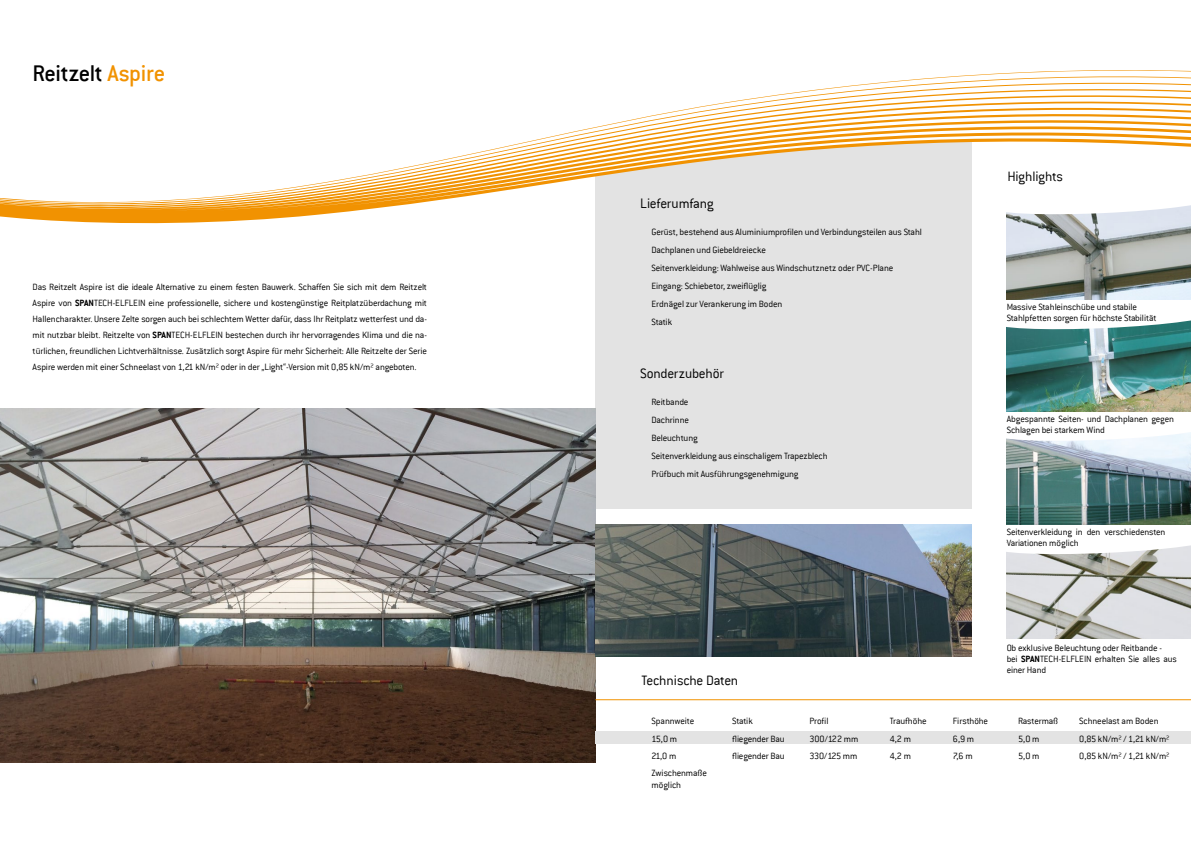
<style>
.page{position:relative;width:1191px;height:842px;background:#fff}
.page>*{position:absolute;margin:0;border:0;box-sizing:border-box;transform-origin:0 0}
.t1{font:500 25px "Conduit ITC";letter-spacing:-.015em;color:#000}
.t2{font:300 15px "Conduit ITC";letter-spacing:-.015em;color:#000}
.t3{font:300 10px/18px "Conduit ITC";letter-spacing:-.015em;color:#000}
.s1{color:#f19201}
.s2{font-weight:700}
</style>
<div class="page">
<div style="left:595px;top:132px;width:377px;height:377px;background:#e3e3e3"></div>
<img style="left:0;top:408px;width:595px;height:355px">
<img style="left:1006px;top:331px;width:185px;height:81px">
<img style="left:1006px;top:442px;width:185px;height:82px">
<img style="left:1006px;top:556px;width:185px;height:82px">
<img style="left:1006px;top:227px;width:185px;height:72px">
<svg style="left:1006px;top:320px;width:185px;height:11px"></svg>
<svg style="left:1006px;top:542px;width:185px;height:14px"></svg>
<svg style="left:1006px;top:428px;width:185px;height:14px"></svg>
<img style="left:595px;top:525px;width:377px;height:132px">
<svg style="left:0;top:70px;width:1191px;height:156px"></svg>
<div style="left:595px;top:731px;width:596px;height:13px;background:#e3e3e3"></div>
<hr style="left:595px;top:699px;width:596px;height:1px;background:#f19201">
<h1 class="t1" style="left:33px;top:59px;width:134px">Reitzelt <span class="s1">Aspire</span></h1>
<p class="t3" style="left:33px;top:279px;width:396px;line-height:16px;text-align:justify">Das Reitzelt Aspire ist die ideale Alternative zu einem festen Bauwerk. Schaffen Sie sich mit dem Reitzelt Aspire von <span class="s2">SPAN</span>TECH-ELFLEIN eine professionelle, sichere und kostengünstige Reitplatzüberdachung mit Hallencharakter. Unsere Zelte sorgen auch bei schlechtem Wetter dafür, dass Ihr Reitplatz wetterfest und da&shy;mit nutzbar bleibt. Reitzelte von <span class="s2">SPAN</span>TECH-ELFLEIN bestechen durch ihr hervorragendes Klima und die na&shy;türlichen, freundlichen Lichtverhältnisse. Zusätzlich sorgt Aspire für mehr Sicherheit: Alle Reitzelte der Serie Aspire werden mit einer Schneelast von 1,21 kN/m² oder in der „Light“-Version mit 0,85 kN/m² angeboten.</p>
<h2 class="t2" style="left:640px;top:195px;width:75px">Lieferumfang</h2>
<p class="t3" style="left:651px;top:223px;width:272px">Gerüst, bestehend aus Aluminiumprofilen und Verbindungsteilen aus Stahl Dachplanen und Giebeldreiecke<br>Seitenverkleidung: Wahlweise aus Windschutznetz oder PVC-Plane Eingang: Schiebetor, zweiflüglig<br>Erdnägel zur Verankerung im Boden<br>Statik</p>
<h2 class="t2" style="left:640px;top:365px;width:85px">Sonderzubehör</h2>
<p class="t3" style="left:651px;top:392px;width:177px">Reitbande<br>Dachrinne<br>Beleuchtung<br>Seitenverkleidung aus einschaligem Trapezblech<br>Prüfbuch mit Ausführungsgenehmigung</p>
<h2 class="t2" style="left:1007px;top:168px;width:57px">Highlights</h2>
<p class="t3" style="left:1006px;top:301px;width:151px;line-height:11px">Massive Stahleinschübe und stabile<br>Stahlpfetten sorgen für höchste Stabilität</p>
<p class="t3" style="left:1006px;top:414px;width:169px;line-height:11px">Abgespannte Seiten- und Dachplanen gegen<br>Schlagen bei starkem Wind</p>
<p class="t3" style="left:1006px;top:526px;width:160px;line-height:11px">Seitenverkleidung in den verschiedensten<br>Variationen möglich</p>
<p class="t3" style="left:1006px;top:643px;width:172px;line-height:11px">Ob exklusive Beleuchtung oder Reitbande -<br>bei <span class="s2">SPAN</span>TECH-ELFLEIN erhalten Sie alles aus einer Hand</p>
<h2 class="t2" style="left:641px;top:672px;width:98px">Technische Daten</h2>
<p class="t3" style="left:651px;top:712px;width:44px">Spannweite</p>
<p class="t3" style="left:732px;top:712px;width:22px">Statik</p>
<p class="t3" style="left:809px;top:712px;width:20px">Profil</p>
<p class="t3" style="left:890px;top:712px;width:38px">Traufhöhe</p>
<p class="t3" style="left:953px;top:712px;width:37px">Firsthöhe</p>
<p class="t3" style="left:1018px;top:712px;width:41px">Rastermaß</p>
<p class="t3" style="left:1079px;top:712px;width:81px">Schneelast am Boden</p>
<p class="t3" style="left:651px;top:730px;width:27px">15,0 m</p>
<p class="t3" style="left:732px;top:730px;width:54px">fliegender Bau</p>
<p class="t3" style="left:809px;top:730px;width:50px">300/122 mm</p>
<p class="t3" style="left:890px;top:730px;width:23px">4,2 m</p>
<p class="t3" style="left:953px;top:730px;width:23px">6,9 m</p>
<p class="t3" style="left:1018px;top:730px;width:23px">5,0 m</p>
<p class="t3" style="left:1079px;top:730px;width:92px">0,85 kN/m² / 1,21 kN/m²</p>
<p class="t3" style="left:651px;top:747px;width:26px">21,0 m</p>
<p class="t3" style="left:732px;top:747px;width:54px">fliegender Bau</p>
<p class="t3" style="left:809px;top:747px;width:50px">330/125 mm</p>
<p class="t3" style="left:890px;top:747px;width:23px">4,2 m</p>
<p class="t3" style="left:953px;top:747px;width:21px">7,6 m</p>
<p class="t3" style="left:1018px;top:747px;width:23px">5,0 m</p>
<p class="t3" style="left:1079px;top:747px;width:92px">0,85 kN/m² / 1,21 kN/m²</p>
<p class="t3" style="left:651px;top:767px;width:57px;line-height:12px">Zwischenmaße möglich</p>
</div>
